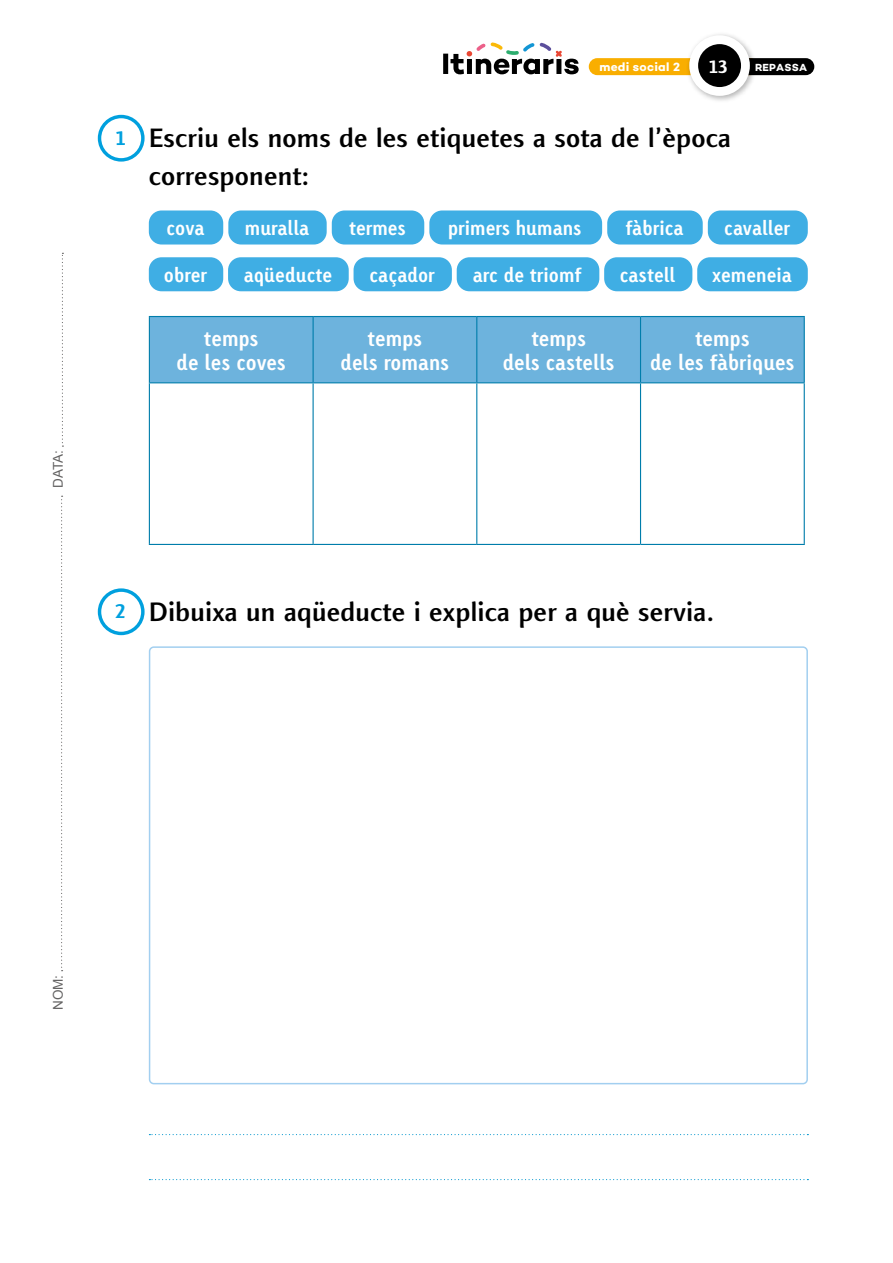
<style>
.page{position:relative;width:893px;height:1263px;background:#fff}
.page>*{position:absolute;margin:0;border:0;box-sizing:border-box;transform-origin:0 0}
.t1{font:500 27px/37.5px "Linotype Finnegan";letter-spacing:.01em;color:#000}
.t2{font:700 21px/24px "Linotype Tetria";color:#fff;text-align:center}
.t3{font:700 19.5px "Linotype Tetria";color:#fff}
.t4{font:700 19.2px "Linotype Finnegan";color:#fff}
.t5{font:13.5px "Arial";color:#646363}
.t6{font:700 12.15px "Campton";letter-spacing:.02em;color:#fff}
.t7{font:700 10.5px "Campton";letter-spacing:.02em;color:#fff}
.s1{font-weight:700;font-size:21px;color:#00a0de}
</style>
<div class="page">
<svg style="left:61px;top:496px;width:2px;height:475px"></svg>
<svg style="left:62px;top:253px;width:1px;height:194px"></svg>
<div style="left:98px;top:115px;width:47px;height:47px;border:3px solid #00a0de;border-radius:50%"></div>
<div style="left:150px;top:317px;width:654px;height:65px;background:#6db3dd"></div>
<hr style="left:149px;top:316px;width:164px;height:1px;background:#007dab">
<hr style="left:149px;top:317px;width:1px;height:65px;background:#007dab">
<hr style="left:313px;top:316px;width:164px;height:1px;background:#007dab">
<hr style="left:313px;top:317px;width:1px;height:65px;background:#007dab">
<hr style="left:477px;top:316px;width:163px;height:1px;background:#007dab">
<hr style="left:476px;top:317px;width:1px;height:65px;background:#007dab">
<hr style="left:640px;top:316px;width:165px;height:1px;background:#007dab">
<hr style="left:640px;top:317px;width:1px;height:65px;background:#007dab">
<hr style="left:804px;top:317px;width:1px;height:65px;background:#007dab">
<hr style="left:149px;top:382px;width:164px;height:1px;background:#007dab">
<hr style="left:149px;top:383px;width:1px;height:161px;background:#007dab">
<hr style="left:313px;top:382px;width:164px;height:1px;background:#007dab">
<hr style="left:313px;top:383px;width:1px;height:161px;background:#007dab">
<hr style="left:477px;top:382px;width:163px;height:1px;background:#007dab">
<hr style="left:476px;top:383px;width:1px;height:161px;background:#007dab">
<hr style="left:640px;top:382px;width:165px;height:1px;background:#007dab">
<hr style="left:640px;top:383px;width:1px;height:161px;background:#007dab">
<hr style="left:804px;top:383px;width:1px;height:161px;background:#007dab">
<hr style="left:149px;top:544px;width:164px;height:1px;background:#007dab">
<hr style="left:313px;top:544px;width:164px;height:1px;background:#007dab">
<hr style="left:477px;top:544px;width:163px;height:1px;background:#007dab">
<hr style="left:640px;top:544px;width:165px;height:1px;background:#007dab">
<div style="left:98px;top:588px;width:47px;height:47px;border:3px solid #00a0de;border-radius:50%"></div>
<svg style="left:149px;top:1134px;width:659px;height:1px"></svg>
<svg style="left:149px;top:1179px;width:659px;height:1px"></svg>
<svg style="left:443px;top:42px;width:136px;height:32px"></svg>
<div style="left:589px;top:58px;width:169px;height:17px;background:#f9ae00;border-radius:9px"></div>
<div style="left:710px;top:58px;width:104px;height:17px;background:#000;border-radius:9px"></div>
<div style="left:686px;top:32px;width:72px;height:72px;background:#000;opacity:.3"></div>
<div style="left:689px;top:35px;width:61px;height:61px;background:#fff;border-radius:50%"></div>
<div style="left:698px;top:44px;width:43px;height:43px;background:#000;border-radius:50%"></div>
<div style="left:149px;top:210px;width:74px;height:34px;background:#3faee4;border-radius:13px"></div>
<div style="left:149px;top:257px;width:74px;height:34px;background:#3faee4;border-radius:13px"></div>
<div style="left:228px;top:210px;width:99px;height:34px;background:#3faee4;border-radius:13px"></div>
<div style="left:228px;top:257px;width:121px;height:34px;background:#3faee4;border-radius:13px"></div>
<div style="left:332px;top:210px;width:92px;height:34px;background:#3faee4;border-radius:13px"></div>
<div style="left:354px;top:257px;width:98px;height:34px;background:#3faee4;border-radius:13px"></div>
<div style="left:429px;top:210px;width:173px;height:34px;background:#3faee4;border-radius:13px"></div>
<div style="left:457px;top:257px;width:142px;height:34px;background:#3faee4;border-radius:13px"></div>
<div style="left:607px;top:210px;width:96px;height:34px;background:#3faee4;border-radius:13px"></div>
<div style="left:604px;top:257px;width:88px;height:34px;background:#3faee4;border-radius:13px"></div>
<div style="left:708px;top:210px;width:100px;height:34px;background:#3faee4;border-radius:13px"></div>
<div style="left:697px;top:257px;width:111px;height:34px;background:#3faee4;border-radius:13px"></div>
<div style="left:149px;top:646px;width:659px;height:438px;border:2px solid #a2cff0;border-radius:4px"></div>
<p class="t5" style="left:49px;top:488px;width:39px;rotate:-90deg">DATA:</p>
<p class="t6" style="left:599px;top:59px;width:82px">medi social 2</p>
<p class="t4" style="left:708px;top:55px;width:22px">13</p>
<p class="t7" style="left:755px;top:60px;width:53px">REPASSA</p>
<p class="t1" style="left:149px;top:120px;width:584px;text-indent:-34px"><span class="s1">1</span> Escriu els noms de les etiquetes a sota de l’època corresponent:</p>
<p class="t3" style="left:167px;top:216px;width:40px">cova</p>
<p class="t3" style="left:164px;top:263px;width:45px">obrer</p>
<p class="t3" style="left:245px;top:216px;width:66px">muralla</p>
<p class="t3" style="left:244px;top:263px;width:90px">aqüeducte</p>
<p class="t3" style="left:349px;top:216px;width:58px">termes</p>
<p class="t3" style="left:370px;top:263px;width:67px">caçador</p>
<p class="t3" style="left:448px;top:216px;width:135px">primers humans</p>
<p class="t3" style="left:473px;top:263px;width:110px">arc de triomf</p>
<p class="t3" style="left:625px;top:216px;width:60px">fàbrica</p>
<p class="t3" style="left:620px;top:263px;width:57px">castell</p>
<p class="t3" style="left:724px;top:216px;width:68px">cavaller</p>
<p class="t3" style="left:712px;top:263px;width:81px">xemeneia</p>
<p class="t2" style="left:177px;top:326px;width:111px">temps<br>de les coves</p>
<p class="t2" style="left:341px;top:326px;width:110px">temps<br>dels romans</p>
<p class="t2" style="left:503px;top:326px;width:113px">temps<br>dels castells</p>
<p class="t2" style="left:650px;top:326px;width:146px">temps<br>de les fàbriques</p>
<p class="t1" style="left:115px;top:593px;width:600px"><span class="s1">2</span> Dibuixa un aqüeducte i explica per a què servia.</p>
<p class="t5" style="left:49px;top:1010px;width:37px;rotate:-90deg">NOM:</p>
</div>
